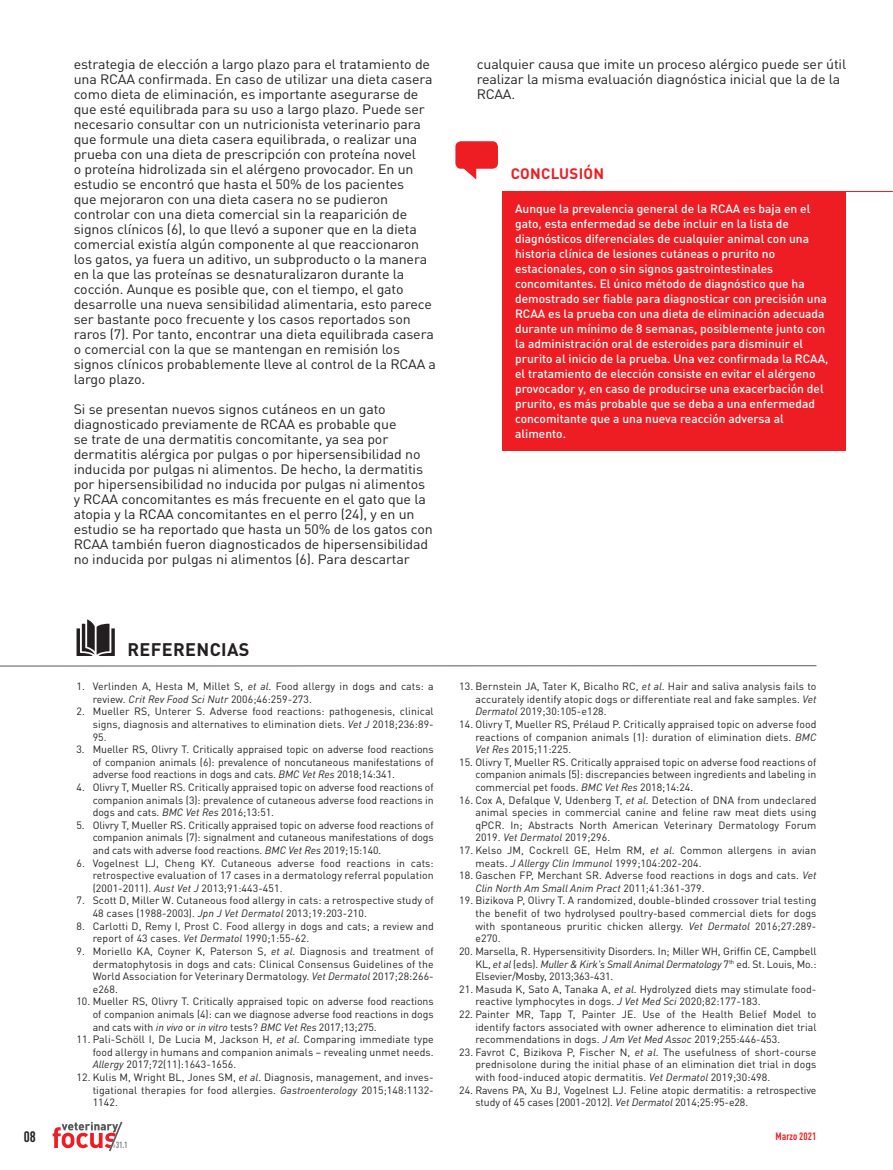
<style>
.page{position:relative;width:893px;height:1170px;background:#fff}
.page>*{position:absolute;margin:0;border:0;box-sizing:border-box;transform-origin:0 0}
.REFERENCES{font:700 18px "DIN Pro";letter-spacing:.02em;color:#231f20}
.titre_encadré_rouge{font:700 15px "DIN Pro";letter-spacing:.02em;color:#ee1d23}
.t1{font:700 condensed 15px "DIN Pro";color:#231f20}
.GB_texte_courant{font:13.5px/15px "DIN Pro";letter-spacing:-.01em;color:#231f20;scale:1.05 1}
.texte_encadré_rouge{font:500 12px/15px "DIN Pro";color:#fff}
.t2{font:10.5px/12.6px "DIN Pro";letter-spacing:.01em;color:#231f20;text-align:justify}
.t3{font:700 condensed 10.5px "DIN Pro";letter-spacing:.01em;color:#ee1d23}
.t4{font:700 condensed 8.85px "DIN Pro";color:#808285}
.s1{font-style:italic}
.s2{font-weight:400;font-size:5.25px}
</style>
<div class="page">
<hr style="left:0;top:665px;width:816px;height:1px;background:#57585a">
<div style="left:502px;top:191px;width:344px;height:260px;background:#ee1d23"></div>
<hr style="left:502px;top:191px;width:391px;height:1px;background:#ee1d23">
<svg style="left:455px;top:141px;width:43px;height:38px"></svg>
<svg style="left:77px;top:619px;width:38px;height:37px"></svg>
<svg style="left:53px;top:1122px;width:70px;height:28px"></svg>
<p class="GB_texte_courant" style="left:74px;top:56px;width:347px">estrategia de elección a largo plazo para el tratamiento de una RCAA confirmada. En caso de utilizar una dieta casera como dieta de eliminación, es importante asegurarse de que esté equilibrada para su uso a largo plazo. Puede ser necesario consultar con un nutricionista veterinario para que formule una dieta casera equilibrada, o realizar una prueba con una dieta de prescripción con proteína novel<br>o proteína hidrolizada sin el alérgeno provocador. En un estudio se encontró que hasta el 50% de los pacientes<br>que mejoraron con una dieta casera no se pudieron controlar con una dieta comercial sin la reaparición de signos clínicos (6), lo que llevó a suponer que en la dieta comercial existía algún componente al que reaccionaron los gatos, ya fuera un aditivo, un subproducto o la manera en la que las proteínas se desnaturalizaron durante la cocción. Aunque es posible que, con el tiempo, el gato desarrolle una nueva sensibilidad alimentaria, esto parece ser bastante poco frecuente y los casos reportados son raros (7). Por tanto, encontrar una dieta equilibrada casera o comercial con la que se mantengan en remisión los signos clínicos probablemente lleve al control de la RCAA a largo plazo.</p>
<p class="GB_texte_courant" style="left:74px;top:401px;width:343px">Si se presentan nuevos signos cutáneos en un gato diagnosticado previamente de RCAA es probable que<br>se trate de una dermatitis concomitante, ya sea por dermatitis alérgica por pulgas o por hipersensibilidad no inducida por pulgas ni alimentos. De hecho, la dermatitis por hipersensibilidad no inducida por pulgas ni alimentos y RCAA concomitantes es más frecuente en el gato que la atopia y la RCAA concomitantes en el perro (24), y en un estudio se ha reportado que hasta un 50% de los gatos con RCAA también fueron diagnosticados de hipersensibilidad no inducida por pulgas ni alimentos (6). Para descartar</p>
<p class="GB_texte_courant" style="left:477px;top:56px;width:353px">cualquier causa que imite un proceso alérgico puede ser útil realizar la misma evaluación diagnóstica inicial que la de la<br>RCAA.</p>
<p class="titre_encadré_rouge" style="left:511px;top:161px;width:95px">CONCLUSIÓN</p>
<p class="texte_encadré_rouge" style="left:515px;top:201px;width:315px">Aunque la prevalencia general de la RCAA es baja en el gato, esta enfermedad se debe incluir en la lista de diagnósticos diferenciales de cualquier animal con una historia clínica de lesiones cutáneas o prurito no estacionales, con o sin signos gastrointestinales concomitantes. El único método de diagnóstico que ha demostrado ser fiable para diagnosticar con precisión una RCAA es la prueba con una dieta de eliminación adecuada durante un mínimo de 8 semanas, posiblemente junto con la administración oral de esteroides para disminuir el prurito al inicio de la prueba. Una vez confirmada la RCAA, el tratamiento de elección consiste en evitar el alérgeno provocador y, en caso de producirse una exacerbación del prurito, es más probable que se deba a una enfermedad concomitante que a una nueva reacción adversa al alimento.</p>
<p class="REFERENCES" style="left:128px;top:634px;width:124px">REFERENCIAS</p>
<p class="t2" style="left:93px;top:679px;width:342px;text-indent:-16px">1. Verlinden A, Hesta M, Millet S, <span class="s1">et al</span>. Food allergy in dogs and cats: a review. <span class="s1">Crit Rev Food Sci Nutr</span> 2006;46:259-273.</p>
<p class="t2" style="left:93px;top:704px;width:343px;text-indent:-16px">2. Mueller RS, Unterer S. Adverse food reactions: pathogenesis, clinical signs, diagnosis and alternatives to elimination diets. <span class="s1">Vet J</span> 2018;236:89- 95.</p>
<p class="t2" style="left:93px;top:742px;width:343px;text-indent:-16px">3. Mueller RS, Olivry T. Critically appraised topic on adverse food reactions of companion animals (6): prevalence of noncutaneous manifestations of adverse food reactions in dogs and cats. <span class="s1">BMC Vet Res</span> 2018;14:341.</p>
<p class="t2" style="left:93px;top:780px;width:343px;text-indent:-16px">4. Olivry T, Mueller RS. Critically appraised topic on adverse food reactions of companion animals (3): prevalence of cutaneous adverse food reactions in dogs and cats. <span class="s1">BMC Vet Res</span> 2016;13:51.</p>
<p class="t2" style="left:93px;top:818px;width:343px;text-indent:-16px">5. Olivry T, Mueller RS. Critically appraised topic on adverse food reactions of companion animals (7): signalment and cutaneous manifestations of dogs and cats with adverse food reactions. <span class="s1">BMC Vet Res</span> 2019;15:140.</p>
<p class="t2" style="left:93px;top:855px;width:343px;text-indent:-16px">6. Vogelnest LJ, Cheng KY. Cutaneous adverse food reactions in cats: retrospective evaluation of 17 cases in a dermatology referral population (2001-2011). <span class="s1">Aust Vet J</span> 2013;91:443-451.</p>
<p class="t2" style="left:93px;top:893px;width:343px;text-indent:-16px">7. Scott D, Miller W. Cutaneous food allergy in cats: a retrospective study of<br>48 cases (1988-2003). <span class="s1">Jpn J Vet Dermatol</span> 2013;19:203-210.</p>
<p class="t2" style="left:93px;top:918px;width:343px;text-indent:-16px">8. Carlotti D, Remy I, Prost C. Food allergy in dogs and cats; a review and report of 43 cases. <span class="s1">Vet Dermatol</span> 1990;1:55-62.</p>
<p class="t2" style="left:93px;top:944px;width:343px;text-indent:-16px">9. Moriello KA, Coyner K, Paterson S, <span class="s1">et al</span>. Diagnosis and treatment of dermatophytosis in dogs and cats: Clinical Consensus Guidelines of the World Association for Veterinary Dermatology. <span class="s1">Vet Dermatol</span> 2017;28:266- e268.</p>
<p class="t2" style="left:93px;top:994px;width:342px;text-indent:-16px">10. Mueller RS, Olivry T. Critically appraised topic on adverse food reactions of companion animals (4): can we diagnose adverse food reactions in dogs and cats with <span class="s1">in vivo</span> or <span class="s1">in vitro</span> tests? <span class="s1">BMC Vet Res</span> 2017;13;275.</p>
<p class="t2" style="left:93px;top:1032px;width:343px;text-indent:-16px">11. Pali-Schöll I, De Lucia M, Jackson H, <span class="s1">et al</span>. Comparing immediate type food allergy in humans and companion animals – revealing unmet needs.<br><span class="s1">Allergy</span> 2017;72(11):1643-1656.</p>
<p class="t2" style="left:93px;top:1070px;width:343px;text-indent:-16px">12. Kulis M, Wright BL, Jones SM, <span class="s1">et al</span>. Diagnosis, management, and inves&shy;tigational therapies for food allergies. <span class="s1">Gastroenterology</span> 2015;148:1132- 1142.</p>
<p class="t2" style="left:475px;top:679px;width:343px;text-indent:-16px">13. Bernstein JA, Tater K, Bicalho RC, <span class="s1">et al</span>. Hair and saliva analysis fails to accurately identify atopic dogs or differentiate real and fake samples. <span class="s1">Vet Dermatol</span> 2019;30:105-e128.</p>
<p class="t2" style="left:475px;top:717px;width:343px;text-indent:-16px">14. Olivry T, Mueller RS, Prélaud P. Critically appraised topic on adverse food reactions of companion animals (1): duration of elimination diets. <span class="s1">BMC Vet Res</span> 2015;11:225.</p>
<p class="t2" style="left:475px;top:755px;width:343px;text-indent:-16px">15. Olivry T, Mueller RS. Critically appraised topic on adverse food reactions of companion animals (5): discrepancies between ingredients and labeling in commercial pet foods. <span class="s1">BMC Vet Res</span> 2018;14:24.</p>
<p class="t2" style="left:475px;top:792px;width:343px;text-indent:-16px">16. Cox A, Defalque V, Udenberg T, <span class="s1">et al</span>. Detection of DNA from undeclared animal species in commercial canine and feline raw meat diets using qPCR. In; Abstracts North American Veterinary Dermatology Forum 2019. <span class="s1">Vet Dermatol</span> 2019;296.</p>
<p class="t2" style="left:475px;top:843px;width:343px;text-indent:-16px">17. Kelso JM, Cockrell GE, Helm RM, <span class="s1">et al</span>. Common allergens in avian meats. <span class="s1">J Allergy Clin Immunol</span> 1999;104:202-204.</p>
<p class="t2" style="left:475px;top:868px;width:343px;text-indent:-16px">18. Gaschen FP, Merchant SR. Adverse food reactions in dogs and cats. <span class="s1">Vet<br>Clin North Am Small Anim Pract</span> 2011;41:361-379.</p>
<p class="t2" style="left:475px;top:893px;width:343px;text-indent:-16px">19. Bizikova P, Olivry T. A randomized, double-blinded crossover trial testing the benefit of two hydrolysed poultry-based commercial diets for dogs with spontaneous pruritic chicken allergy. <span class="s1">Vet Dermatol</span> 2016;27:289- e270.</p>
<p class="t2" style="left:475px;top:944px;width:343px;text-indent:-16px">20. Marsella, R. Hypersensitivity Disorders. In; Miller WH, Griffin CE, Campbell KL, <span class="s1">et al</span> (eds). <span class="s1">Muller &amp; Kirk's Small Animal Dermatology</span> 7<sup>th</sup> ed. St. Louis, Mo.:<br>Elsevier/Mosby, 2013;363-431.</p>
<p class="t2" style="left:475px;top:981px;width:343px;text-indent:-16px">21. Masuda K, Sato A, Tanaka A, <span class="s1">et al</span>. Hydrolyzed diets may stimulate food&shy;reactive lymphocytes in dogs. <span class="s1">J Vet Med Sci</span> 2020;82:177-183.</p>
<p class="t2" style="left:475px;top:1007px;width:343px;text-indent:-16px">22. Painter MR, Tapp T, Painter JE. Use of the Health Belief Model to identify factors associated with owner adherence to elimination diet trial recommendations in dogs. <span class="s1">J Am Vet Med Assoc</span> 2019;255:446-453.</p>
<p class="t2" style="left:475px;top:1044px;width:343px;text-indent:-16px">23. Favrot C, Bizikova P, Fischer N, <span class="s1">et al</span>. The usefulness of short-course prednisolone during the initial phase of an elimination diet trial in dogs with food-induced atopic dermatitis. <span class="s1">Vet Dermatol</span> 2019;30:498.</p>
<p class="t2" style="left:475px;top:1082px;width:343px;text-indent:-16px">24. Ravens PA, Xu BJ, Vogelnest LJ. Feline atopic dermatitis: a retrospective study of 45 cases (2001-2012). <span class="s1">Vet Dermatol</span> 2014;25:95-e28.</p>
<h2 class="t1" style="left:24px;top:1125px;width:14px">08</h2>
<p class="t3" style="left:776px;top:1128px;width:42px">Marzo 2021</p>
<p class="t4" style="left:113px;top:1138px;width:16px"><span class="s2">#</span>31.1</p>
</div>
